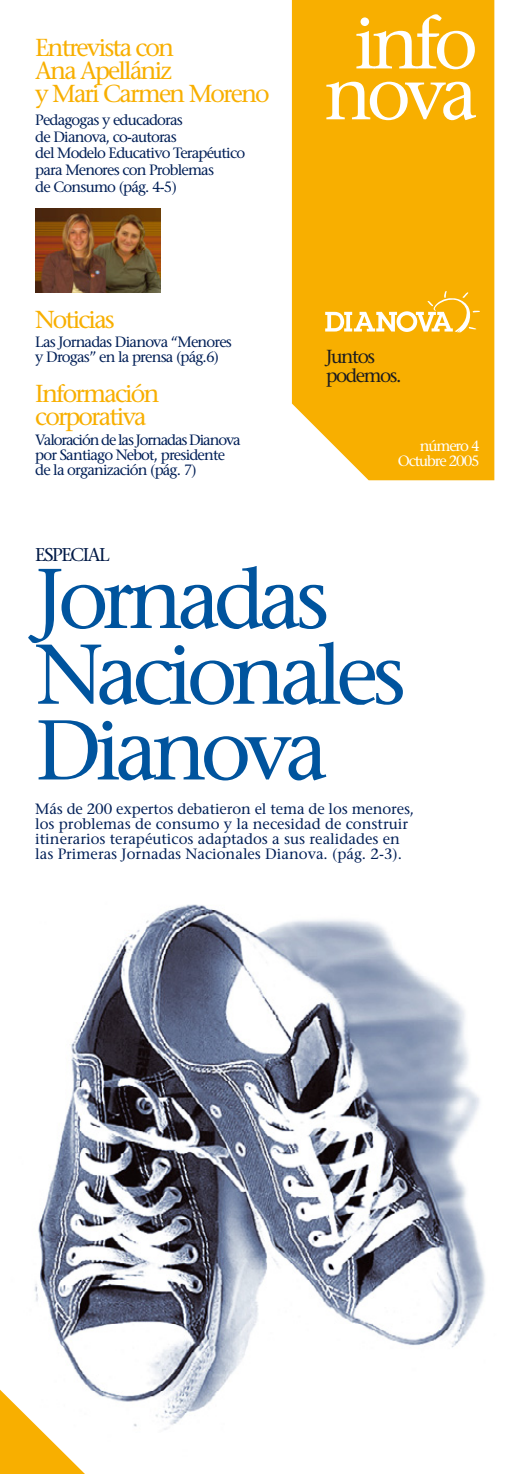
<style>
.page{position:relative;width:509px;height:1474px;background:#fff}
.page>*{position:absolute;margin:0;border:0;box-sizing:border-box;transform-origin:0 0}
.t1{font:84.52px/75.8px "Stone Serif";letter-spacing:-.075em;color:#00549e}
.t2{font:73.5px "Stone Serif";letter-spacing:-.075em;color:#fff}
.t3{font:24.5px/23.1px "Stone Serif";letter-spacing:-.075em;color:#f8af00}
.t4{font:18.9px/18.9px "Stone Serif";letter-spacing:-.075em;color:#1b1c20}
.t5{font:18.38px "Stone Serif";letter-spacing:-.075em;color:#001946}
.t6{font:14.88px/16.6px "Stone Serif";letter-spacing:-.055em;color:#001f57}
.t7{font:14.88px/14.9px "Stone Serif";color:#001f57}
.t8{font:14.88px/14.9px "Stone Serif";letter-spacing:-.075em;color:#fff;text-align:right}
</style>
<div class="page">
<img style="left:34px;top:904px;width:451px;height:526px">
<svg style="left:0;top:1387px;width:100px;height:86px"></svg>
<div style="left:292px;top:0;width:202px;height:480px;background:#f8af00"></div>
<svg style="left:325px;top:291px;width:155px;height:42px"></svg>
<img style="left:35px;top:208px;width:125px;height:84px">
<h3 class="t3" style="left:35px;top:38px;width:236px">Entrevista con<br>Ana Apellániz<br>y Mari Carmen Moreno</h3>
<p class="t6" style="left:35px;top:113px;width:211px">Pedagogas y educadoras<br>de Dianova, co-autoras<br>del Modelo Educativo Terapéutico para Menores con Problemas<br>de Consumo (pág. 4-5)</p>
<h3 class="t3" style="left:35px;top:310px;width:81px">Noticias</h3>
<p class="t6" style="left:35px;top:336px;width:198px;line-height:14.9px">Las Jornadas Dianova “Menores y Drogas” en la prensa (pág.6)</p>
<h3 class="t3" style="left:35px;top:385px;width:126px">Información corporativa</h3>
<p class="t6" style="left:35px;top:434px;width:207px;line-height:14.9px">Valoración de las Jornadas Dianova por Santiago Nebot, presidente de la organización (pág. 7)</p>
<p class="t5" style="left:35px;top:547px;width:76px">ESPECIAL</p>
<h2 class="t2" style="left:354px;top:14px;width:125px">info</h2>
<h2 class="t2" style="left:324px;top:65px;width:155px">nova</h2>
<p class="t4" style="left:326px;top:349px;width:77px">Juntos podemos.</p>
<p class="t8" style="left:398px;top:440px;width:83px">número 4<br>Octubre 2005</p>
<h1 class="t1" style="left:35px;top:569px;width:372px">Jornadas<br>Nacionales<br>Dianova</h1>
<p class="t7" style="left:35px;top:803px;width:380px">Más de 200 expertos debatieron el tema de los menores, los problemas de consumo y la necesidad de construir itinerarios terapéuticos adaptados a sus realidades en las Primeras Jornadas Nacionales Dianova. (pág. 2-3).</p>
</div>
